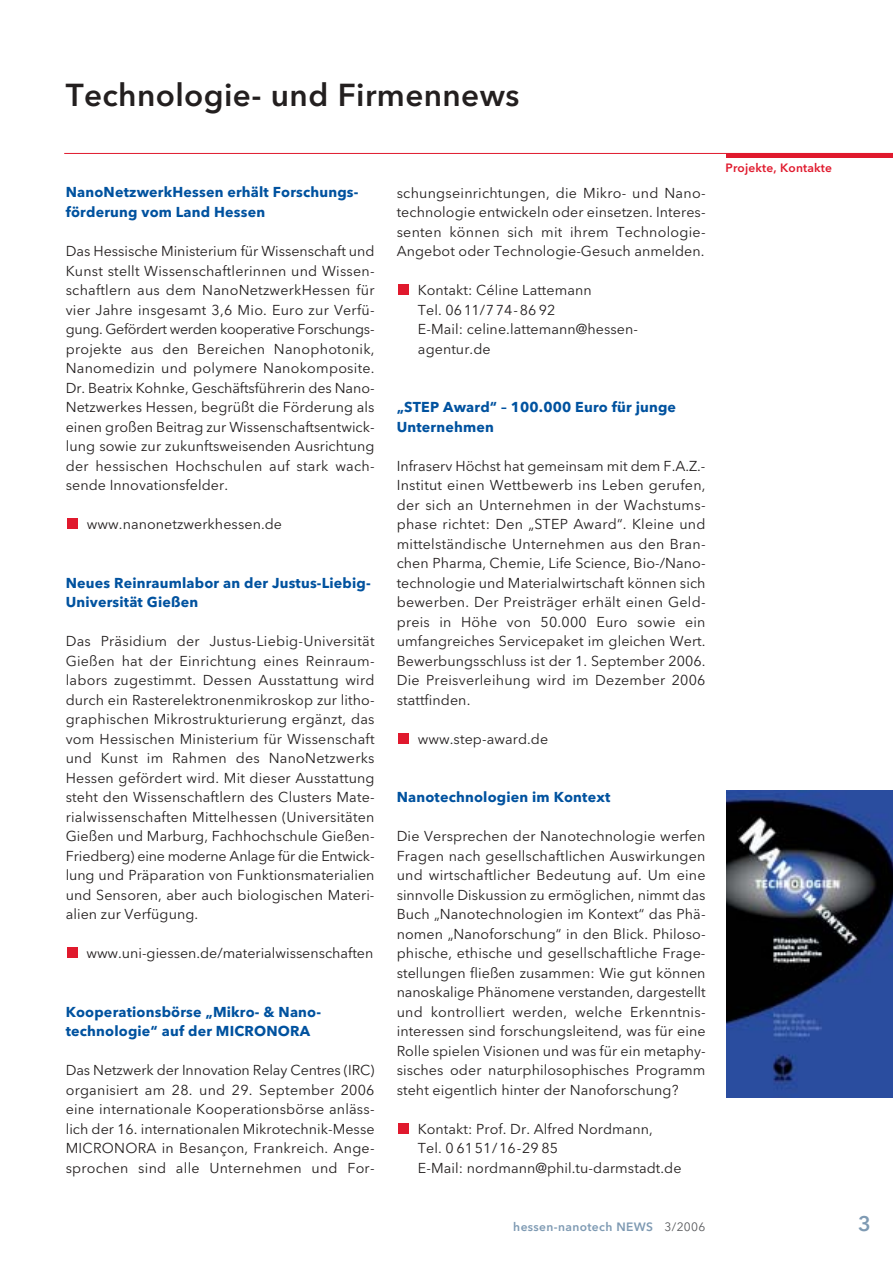
<style>
.page{position:relative;width:893px;height:1263px;background:#fff}
.page>*{position:absolute;margin:0;border:0;box-sizing:border-box;transform-origin:0 0}
.t1{font:600 31.5px "Avenir Next LT Pro";letter-spacing:.01em;color:#231f1f}
.t2{font:600 21px "Avenir Next LT Pro";color:#7e9ab3}
.t3{font:14.25px/19.5px "Avenir Next LT Pro";letter-spacing:.005em;color:#231f1f;text-align:justify}
.t4{font:700 14.25px/19.5px "Avenir Next LT Pro";letter-spacing:.015em;color:#00529f}
.t5{font:600 12px "Avenir Next LT Pro";letter-spacing:.03em;color:#7e9ab3}
.t6{font:600 12px "Avenir Next LT Pro";letter-spacing:.01em;color:#e0192d}
.s1{font-weight:400;color:#57585b}
</style>
<div class="page">
<div style="left:398px;top:1123px;width:11px;height:11px;background:#e0192d"></div>
<div style="left:398px;top:733px;width:11px;height:11px;background:#e0192d"></div>
<div style="left:398px;top:285px;width:11px;height:10px;background:#e0192d"></div>
<div style="left:67px;top:948px;width:11px;height:10px;background:#e0192d"></div>
<div style="left:67px;top:519px;width:11px;height:10px;background:#e0192d"></div>
<hr style="left:64px;top:153px;width:828px;height:1px;background:#e0192d">
<div style="left:726px;top:153px;width:166px;height:5px;background:#e0192d"></div>
<img style="left:726px;top:791px;width:166px;height:306px">
<h1 class="t1" style="left:66px;top:83px;width:455px">Technologie- und Firmennews</h1>
<p class="t4" style="left:66px;top:184px;width:294px">NanoNetzwerkHessen erhält Forschungs&shy;förderung vom Land Hessen</p>
<p class="t3" style="left:66px;top:243px;width:310px">Das Hessische Ministerium für Wissenschaft und Kunst stellt Wissenschaftlerinnen und Wissen&shy;schaftlern aus dem NanoNetzwerkHessen für vier Jahre insgesamt 3,6 Mio. Euro zur Verfü&shy;gung. Gefördert werden kooperative Forschungs&shy;projekte aus den Bereichen Nanophotonik, Nanomedizin und polymere Nanokomposite.<br>Dr. Beatrix Kohnke, Geschäftsführerin des Nano-Netzwerkes Hessen, begrüßt die Förderung als einen großen Beitrag zur Wissenschaftsentwick&shy;lung sowie zur zukunftsweisenden Ausrichtung der hessischen Hochschulen auf stark wach&shy;sende Innovationsfelder.</p>
<p class="t3" style="left:87px;top:516px;width:197px">www.nanonetzwerkhessen.de</p>
<p class="t4" style="left:66px;top:574px;width:306px">Neues Reinraumlabor an der Justus-Liebig-<br>Universität Gießen</p>
<p class="t3" style="left:66px;top:633px;width:310px">Das Präsidium der Justus-Liebig-Universität Gießen hat der Einrichtung eines Reinraum&shy;labors zugestimmt. Dessen Ausstattung wird durch ein Rasterelektronenmikroskop zur litho&shy;graphischen Mikrostrukturierung ergänzt, das vom Hessischen Ministerium für Wissenschaft und Kunst im Rahmen des NanoNetzwerks Hessen gefördert wird. Mit dieser Ausstattung steht den Wissenschaftlern des Clusters Mate&shy;rialwissenschaften Mittelhessen (Universitäten Gießen und Marburg, Fachhochschule Gießen-Friedberg) eine moderne Anlage für die Entwick&shy;lung und Präparation von Funktionsmaterialien und Sensoren, aber auch biologischen Materi&shy;alien zur Verfügung.</p>
<p class="t3" style="left:86px;top:945px;width:288px">www.uni-giessen.de/materialwissenschaften</p>
<p class="t4" style="left:66px;top:1003px;width:257px">Kooperationsbörse „Mikro- &amp; Nano&shy;technologie“ auf der MICRONORA</p>
<p class="t3" style="left:66px;top:1062px;width:310px">Das Netzwerk der Innovation Relay Centres (IRC) organisiert am 28. und 29. September 2006 eine internationale Kooperationsbörse anläss&shy;lich der 16. internationalen Mikrotechnik-Messe MICRONORA in Besançon, Frankreich. Ange&shy;sprochen sind alle Unternehmen und For-</p>
<p class="t3" style="left:396px;top:184px;width:310px">schungseinrichtungen, die Mikro- und Nano&shy;technologie entwickeln oder einsetzen. Interes&shy;senten können sich mit ihrem Technologie-Angebot oder Technologie-Gesuch anmelden.</p>
<p class="t3" style="left:417px;top:282px;width:222px;text-align:left">Kontakt: Céline Lattemann<br>Tel. 0611/774-86 92<br>E-Mail: celine.lattemann@hessen&shy;agentur.de</p>
<p class="t4" style="left:396px;top:399px;width:281px">„STEP Award“ – 100.000 Euro für junge<br>Unternehmen</p>
<p class="t3" style="left:396px;top:457px;width:310px">Infraserv Höchst hat gemeinsam mit dem F.A.Z.- Institut einen Wettbewerb ins Leben gerufen, der sich an Unternehmen in der Wachstums&shy;phase richtet: Den „STEP Award“. Kleine und mittelständische Unternehmen aus den Bran&shy;chen Pharma, Chemie, Life Science, Bio-/Nano&shy;technologie und Materialwirtschaft können sich bewerben. Der Preisträger erhält einen Geld&shy;preis in Höhe von 50.000 Euro sowie ein umfangreiches Servicepaket im gleichen Wert.<br>Bewerbungsschluss ist der 1. September 2006.<br>Die Preisverleihung wird im Dezember 2006 stattfinden.</p>
<p class="t3" style="left:417px;top:730px;width:132px">www.step-award.de</p>
<p class="t4" style="left:396px;top:789px;width:215px">Nanotechnologien im Kontext</p>
<p class="t3" style="left:396px;top:828px;width:310px">Die Versprechen der Nanotechnologie werfen Fragen nach gesellschaftlichen Auswirkungen und wirtschaftlicher Bedeutung auf. Um eine sinnvolle Diskussion zu ermöglichen, nimmt das Buch „Nanotechnologien im Kontext“ das Phä&shy;nomen „Nanoforschung“ in den Blick. Philoso&shy;phische, ethische und gesellschaftliche Frage&shy;stellungen fließen zusammen: Wie gut können nanoskalige Phänomene verstanden, dargestellt und kontrolliert werden, welche Erkenntnis&shy;interessen sind forschungsleitend, was für eine Rolle spielen Visionen und was für ein metaphy&shy;sisches oder naturphilosophisches Programm steht eigentlich hinter der Nanoforschung?</p>
<p class="t3" style="left:417px;top:1120px;width:265px;text-align:left">Kontakt: Prof. Dr. Alfred Nordmann,<br>Tel. 0 6151/16-29 85<br>E-Mail: nordmann@phil.tu-darmstadt.de</p>
<p class="t6" style="left:725px;top:163px;width:108px">Projekte, Kontakte</p>
<p class="t5" style="left:513px;top:1222px;width:194px">hessen-nanotech NEWS <span class="s1">3/2006</span></p>
<h2 class="t2" style="left:858px;top:1216px;width:14px">3</h2>
</div>
